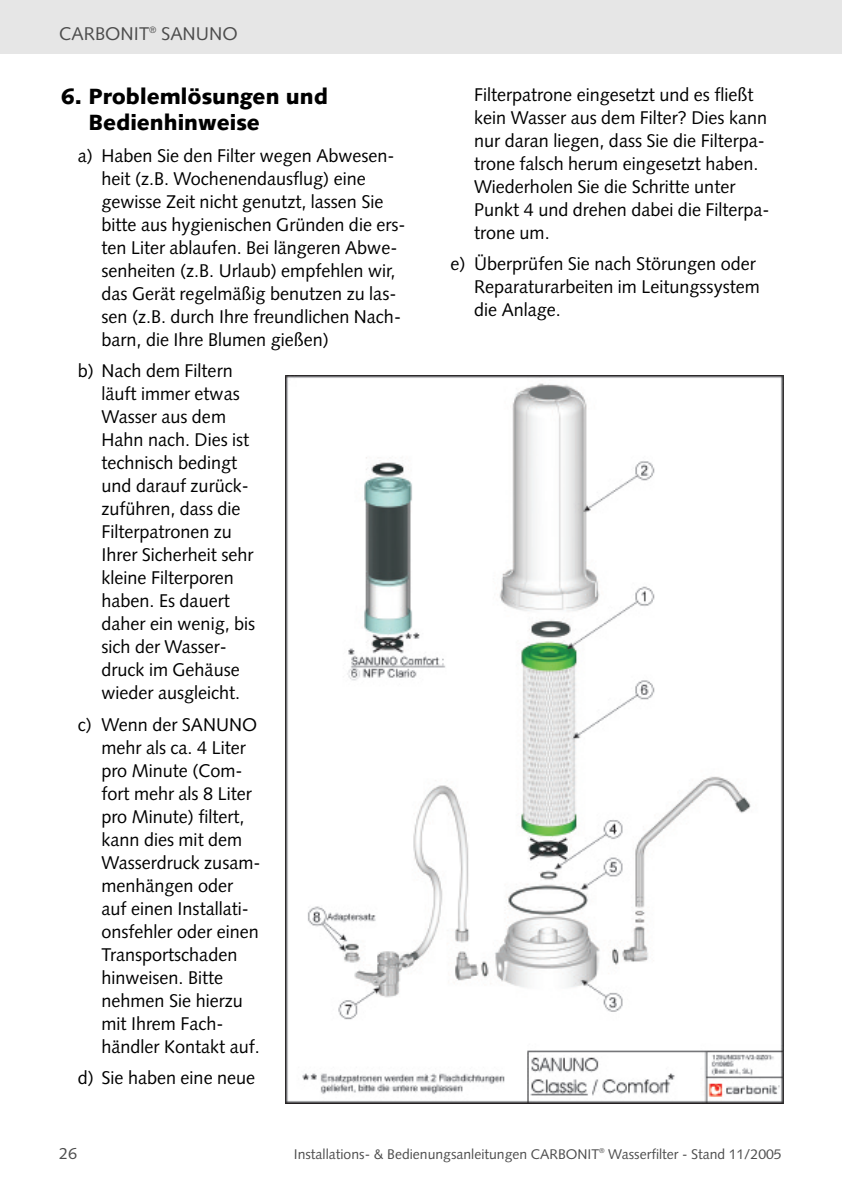
<style>
.page{position:relative;width:842px;height:1191px;background:#fff}
.page>*{position:absolute;margin:0;border:0;box-sizing:border-box;transform-origin:0 0}
.t1{font:900 22px/26.4px "Syntax";color:#000}
.t2{font:18.4px/23px "Syntax";color:#000}
.t3{font:18.4px "Syntax";color:#4d4d4d}
.t4{font:16px "Syntax";color:#4d4d4d}
.t5{font:14px "Syntax";color:#4d4d4d}
</style>
<div class="page">
<div style="left:0;top:0;width:842px;height:54px;background:#e6e6e6"></div>
<img style="left:285px;top:375px;width:499px;height:728px">
<p class="t3" style="left:59px;top:26px;width:180px">CARBONIT<sup>®</sup> SANUNO</p>
<p class="t1" style="left:88px;top:85px;width:241px;text-indent:-28px">6. Problemlösungen und<br>Bedienhinweise</p>
<p class="t2" style="left:101px;top:145px;width:306px;text-indent:-24px">a) Haben Sie den Filter wegen Abwesen&shy;heit (z.B. Wochenendausflug) eine gewisse Zeit nicht genutzt, lassen Sie bitte aus hygienischen Gründen die ers&shy;ten Liter ablaufen. Bei längeren Abwe&shy;senheiten (z.B. Urlaub) empfehlen wir, das Gerät regelmäßig benutzen zu las&shy;sen (z.B. durch Ihre freundlichen Nach&shy;barn, die Ihre Blumen gießen)</p>
<p class="t2" style="left:101px;top:361px;width:155px;text-indent:-24px">b) Nach dem Filtern läuft immer etwas<br>Wasser aus dem<br>Hahn nach. Dies ist technisch bedingt und darauf zurück&shy;zuführen, dass die<br>Filterpatronen zu<br>Ihrer Sicherheit sehr kleine Filterporen haben. Es dauert daher ein wenig, bis sich der Wasser&shy;druck im Gehäuse wieder ausgleicht.</p>
<p class="t2" style="left:101px;top:714px;width:160px;text-indent:-24px">c) Wenn der SANUNO mehr als ca. 4 Liter pro Minute (Com&shy;fort mehr als 8 Liter pro Minute) filtert, kann dies mit dem<br>Wasserdruck zusam&shy;menhängen oder auf einen Installati&shy;onsfehler oder einen<br>Transportschaden hinweisen. Bitte nehmen Sie hierzu mit Ihrem Fach&shy;händler Kontakt auf.</p>
<p class="t2" style="left:78px;top:1068px;width:179px">d) Sie haben eine neue</p>
<p class="t2" style="left:474px;top:85px;width:297px">Filterpatrone eingesetzt und es fließt kein Wasser aus dem Filter? Dies kann nur daran liegen, dass Sie die Filterpa&shy;trone falsch herum eingesetzt haben.<br>Wiederholen Sie die Schritte unter Punkt 4 und drehen dabei die Filterpa&shy;trone um.</p>
<p class="t2" style="left:474px;top:254px;width:287px;text-indent:-24px">e) Überprüfen Sie nach Störungen oder<br>Reparaturarbeiten im Leitungssystem die Anlage.</p>
<p class="t4" style="left:59px;top:1146px;width:19px">26</p>
<p class="t5" style="left:294px;top:1148px;width:489px">Installations- &amp; Bedienungsanleitungen CARBONIT<sup>®</sup> Wasserfilter - Stand 11/2005</p>
</div>
